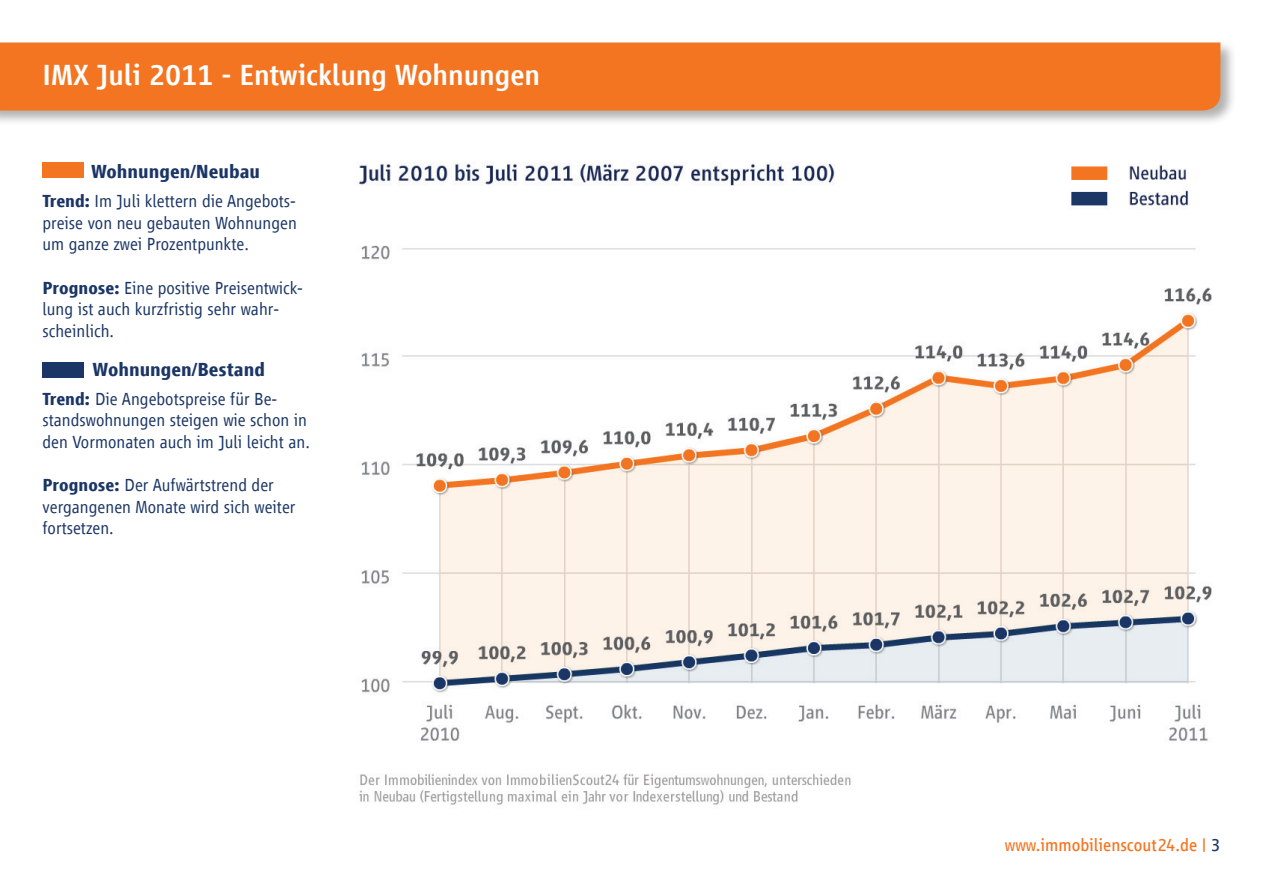
<style>
.page{position:relative;width:1263px;height:893px;background:#fff}
.page>*{position:absolute;margin:0;border:0;box-sizing:border-box;transform-origin:0 0}
.t1{font:500 30px "Scout Vialog";color:#fff}
.t2{font:700 19.5px "Scout Vialog";color:#1b3666}
.t3{font:300 18px/21.6px "Scout Vialog";color:#1b3666}
.t4{font:18px "Scout Vialog";color:#f47521}
.s1{font-weight:700}
.s2{color:#1b3666}
</style>
<div class="page">
<div style="left:43px;top:163px;width:41px;height:15px;background:#f47521"></div>
<div style="left:43px;top:362px;width:41px;height:16px;background:#1b3666"></div>
<img style="left:358px;top:162px;width:854px;height:643px">
<div style="left:0;top:40px;width:1236px;height:87px;background:#231f20;opacity:.35"></div>
<div style="left:0;top:43px;width:1220px;height:68px;background:#f47521"></div>
<h1 class="t1" style="left:43px;top:59px;width:499px">IMX Juli 2011 - Entwicklung Wohnungen</h1>
<p class="t2" style="left:91px;top:161px;width:170px">Wohnungen/Neubau</p>
<p class="t3" style="left:43px;top:190px;width:256px;text-align:justify"><span class="s1">Trend:</span> Im Juli klettern die Angebots&shy;preise von neu gebauten Wohnungen um ganze zwei Prozentpunkte.</p>
<p class="t3" style="left:43px;top:277px;width:262px"><span class="s1">Prognose:</span> Eine positive Preisentwick&shy;lung ist auch kurzfristig sehr wahr&shy;scheinlich.</p>
<p class="t2" style="left:93px;top:358px;width:174px">Wohnungen/Bestand</p>
<p class="t3" style="left:43px;top:388px;width:269px"><span class="s1">Trend:</span> Die Angebotspreise für Be&shy;standswohnungen steigen wie schon in den Vormonaten auch im Juli leicht an.</p>
<p class="t3" style="left:43px;top:474px;width:255px"><span class="s1">Prognose:</span> Der Aufwärtstrend der vergangenen Monate wird sich weiter fortsetzen.</p>
<p class="t4" style="left:1005px;top:835px;width:217px">www.immobilienscout24.de | <span class="s2">3</span></p>
</div>
